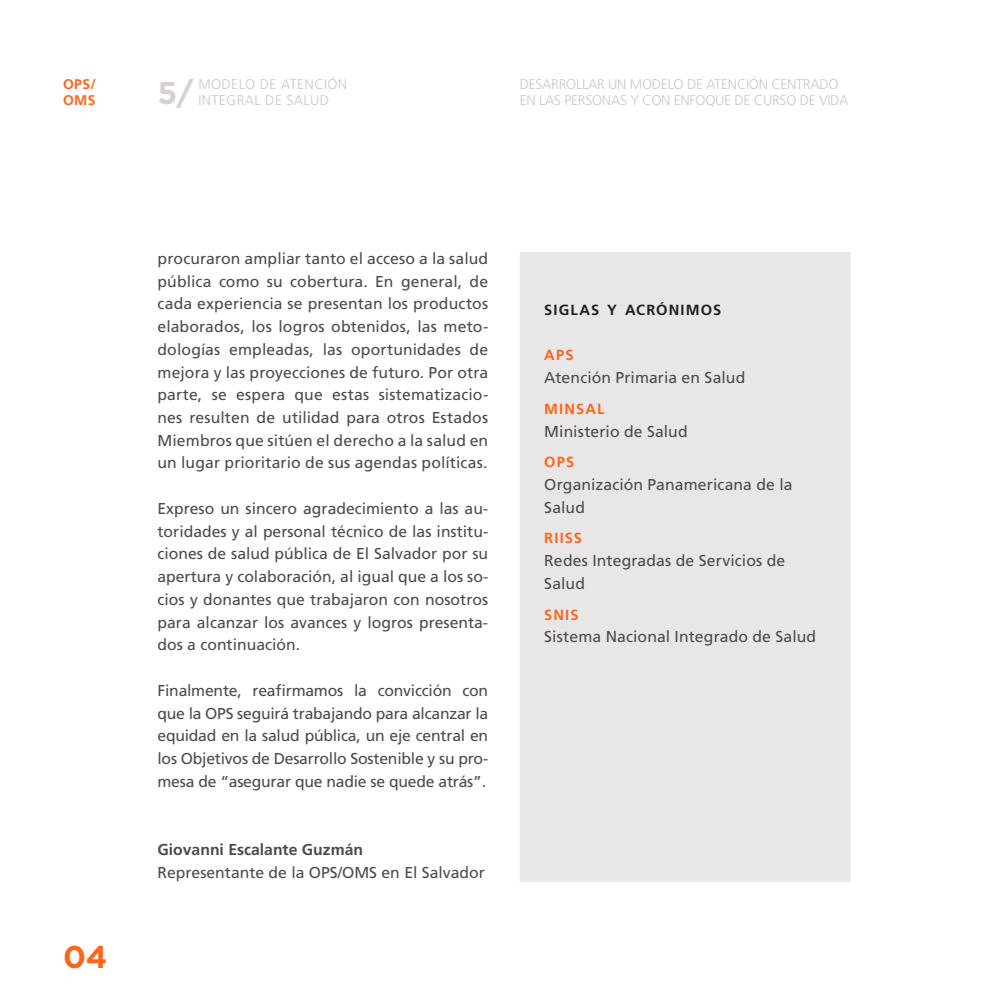
<style>
.page{position:relative;width:1008px;height:1008px;background:#fff}
.page>*{position:absolute;margin:0;border:0;box-sizing:border-box;transform-origin:0 0}
.t1{font:700 31.5px "Gotham";color:#d7d0d2}
.t2{font:700 31.5px "Gotham";color:#ff661c}
.t3{font:15.75px/22.8px "Frutiger LT Std";color:#4b4c4d;text-align:justify}
.t4{font:700 15.75px "Frutiger LT Std";color:#4b4c4d}
.t5{font:700 14.7px "Frutiger LT Std";letter-spacing:.075em;color:#ff661c}
.t6{font:700 14.7px "Frutiger LT Std";letter-spacing:.075em;color:#231f20}
.t7{font:300 14px "Frutiger LT Std";letter-spacing:-.02em;color:#c7c8ca}
.t8{font:300 14px/15.8px "Frutiger LT Std";letter-spacing:.025em;color:#c7c8ca}
.t9{font:700 14px/15.8px "Frutiger LT Std";letter-spacing:.025em;color:#ff661c}
</style>
<div class="page">
<div style="left:520px;top:252px;width:330px;height:630px;background:#e9e6e7"></div>
<p class="t9" style="left:63px;top:77px;width:34px">ops/ oms</p>
<p class="t8" style="left:198px;top:77px;width:150px">MODELO DE ATENCIÓN<br>INTEGRAL DE SALUD</p>
<p class="t7" style="left:520px;top:76px;width:320px">DESARROLLAR UN MODELO DE ATENCIÓN CENTRADO</p>
<h1 class="t1" style="left:158px;top:72px;width:37px">5/</h1>
<p class="t7" style="left:520px;top:92px;width:330px">EN LAS PERSONAS Y CON ENFOQUE DE CURSO DE VIDA</p>
<h1 class="t2" style="left:63px;top:936px;width:46px">04</h1>
<p class="t3" style="left:158px;top:247px;width:332px">procuraron ampliar tanto el acceso a la salud pública como su cobertura. En general, de cada experiencia se presentan los productos elaborados, los logros obtenidos, las meto&shy;dologías empleadas, las oportunidades de mejora y las proyecciones de futuro. Por otra parte, se espera que estas sistematizacio&shy;nes resulten de utilidad para otros Estados Miembros que sitúen el derecho a la salud en un lugar prioritario de sus agendas políticas.</p>
<p class="t3" style="left:158px;top:497px;width:332px">Expreso un sincero agradecimiento a las au&shy;toridades y al personal técnico de las institu&shy;ciones de salud pública de El Salvador por su apertura y colaboración, al igual que a los so&shy;cios y donantes que trabajaron con nosotros para alcanzar los avances y logros presenta&shy;dos a continuación.</p>
<p class="t3" style="left:158px;top:679px;width:332px">Finalmente, reafirmamos la convicción con que la OPS seguirá trabajando para alcanzar la equidad en la salud pública, un eje central en los Objetivos de Desarrollo Sostenible y su pro&shy;mesa de “asegurar que nadie se quede atrás”.</p>
<p class="t4" style="left:158px;top:840px;width:207px">Giovanni Escalante Guzmán</p>
<p class="t3" style="left:158px;top:861px;width:329px">Representante de la OPS/OMS en El Salvador</p>
<p class="t6" style="left:544px;top:301px;width:178px">SIGLAS Y ACRÓNIMOS</p>
<p class="t5" style="left:544px;top:347px;width:31px">APS</p>
<p class="t3" style="left:544px;top:366px;width:202px">Atención Primaria en Salud</p>
<p class="t5" style="left:544px;top:400px;width:62px">MINSAL</p>
<p class="t3" style="left:544px;top:420px;width:145px">Ministerio de Salud</p>
<p class="t5" style="left:544px;top:454px;width:32px">OPS</p>
<p class="t3" style="left:544px;top:473px;width:250px">Organización Panamericana de la<br>Salud</p>
<p class="t5" style="left:544px;top:530px;width:39px">RIISS</p>
<p class="t3" style="left:544px;top:549px;width:243px">Redes Integradas de Servicios de<br>Salud</p>
<p class="t5" style="left:544px;top:606px;width:36px">SNIS</p>
<p class="t3" style="left:544px;top:625px;width:273px">Sistema Nacional Integrado de Salud</p>
</div>
